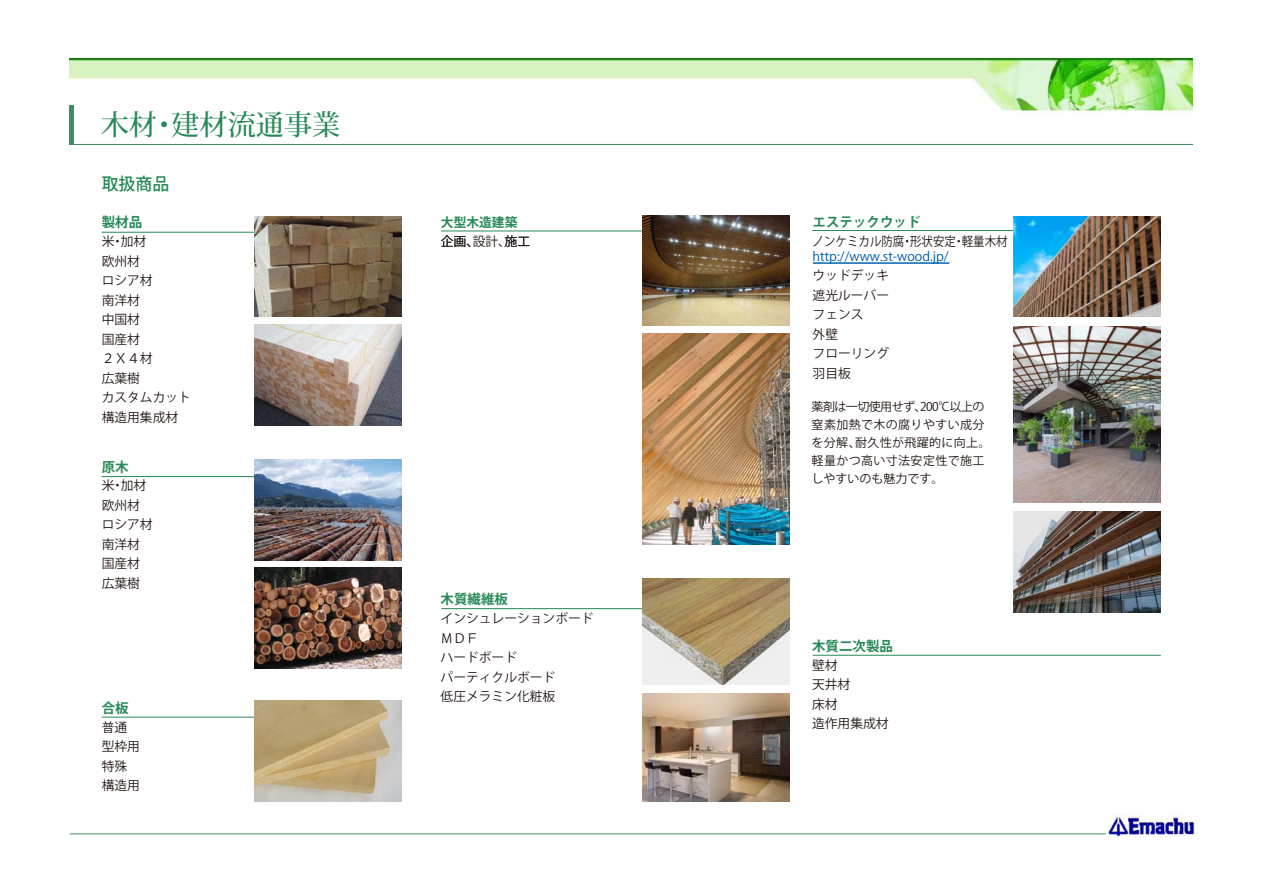
<style>
.page{position:relative;width:1263px;height:893px;background:#fff}
.page>*{position:absolute;margin:0;border:0;box-sizing:border-box;transform-origin:0 0}
.t1{font:28.2px "Koz Min Pro Medium 90 pv RKSJ H";color:#278957}
.t2{font:16.95px "Koz Go Pro Medium 90 pv RKSJ H";color:#278957}
.t3{font:13.5px "Koz Go Pro Bold 90 pv RKSJ H";color:#278957}
.t4{font:12.75px/19.5px "Koz Go Pro Regular 90 pv RKSJ H";color:#231815}
.t5{font:12.75px "Koz Go Pro Regular 90 pv RKSJ H";color:#005bab}
.t6{font:12.75px "Koz Go Pro Regular 90 pv RKSJ H";color:#231815;scale:.9 1}
.t7{font:12.75px "Koz Go Pro Bold 90 pv RKSJ H";color:#278957}
.t8{font:12px/18px "Koz Go Pro Regular 90 pv RKSJ H";letter-spacing:.03em;color:#231815}
</style>
<div class="page">
<img style="left:70px;top:59px;width:1122px;height:57px">
<hr style="left:70px;top:144px;width:1123px;height:1px;background:#3f8d60">
<hr style="left:102px;top:232px;width:157px;height:1px;background:#278957">
<hr style="left:441px;top:608px;width:214px;height:1px;background:#278957">
<hr style="left:812px;top:230px;width:212px;height:1px;background:#278957">
<hr style="left:102px;top:476px;width:157px;height:1px;background:#278957">
<hr style="left:102px;top:717px;width:157px;height:1px;background:#278957">
<img style="left:254px;top:216px;width:148px;height:101px">
<img style="left:254px;top:324px;width:148px;height:101px">
<img style="left:254px;top:459px;width:148px;height:101px">
<img style="left:254px;top:568px;width:148px;height:100px">
<img style="left:254px;top:701px;width:148px;height:100px">
<hr style="left:441px;top:231px;width:211px;height:1px;background:#278957">
<img style="left:1013px;top:216px;width:148px;height:101px">
<img style="left:1013px;top:512px;width:148px;height:100px">
<img style="left:642px;top:216px;width:147px;height:109px">
<img style="left:642px;top:334px;width:147px;height:210px">
<img style="left:1013px;top:326px;width:148px;height:177px">
<img style="left:642px;top:578px;width:147px;height:107px">
<img style="left:642px;top:694px;width:147px;height:107px">
<hr style="left:70px;top:105px;width:4px;height:39px;background:#3f8d60">
<hr style="left:70px;top:834px;width:1036px;height:1px;background:#3f8d60">
<img style="left:1107px;top:815px;width:89px;height:23px">
<hr style="left:813px;top:262px;width:136px;height:2px;background:#0066b3">
<hr style="left:813px;top:655px;width:348px;height:1px;background:#278957">
<h1 class="t1" style="left:101px;top:114px;width:241px">木材・建材流通事業</h1>
<h2 class="t2" style="left:102px;top:178px;width:69px">取扱商品</h2>
<p class="t3" style="left:102px;top:217px;width:42px">製材品</p>
<p class="t4" style="left:102px;top:233px;width:91px">米・加材<br>欧州材<br>ロシア材<br>南洋材<br>中国材<br>国産材<br>２Ｘ４材<br>広葉樹<br>カスタムカット構造用集成材</p>
<p class="t3" style="left:102px;top:461px;width:28px">原木</p>
<p class="t4" style="left:102px;top:478px;width:52px">米・加材欧州材ロシア材南洋材国産材広葉樹</p>
<p class="t3" style="left:102px;top:703px;width:28px">合板</p>
<p class="t4" style="left:102px;top:719px;width:40px">普通型枠用特殊構造用</p>
<p class="t7" style="left:441px;top:217px;width:78px">大型木造建築</p>
<p class="t4" style="left:441px;top:233px;width:91px">企画、設計、施工</p>
<p class="t3" style="left:441px;top:594px;width:69px">木質繊維板</p>
<p class="t4" style="left:441px;top:610px;width:154px">インシュレーションボード<br>ＭＤＦ<br>ハードボード<br>パーティクルボード<br>低圧メラミン化粧板</p>
<p class="t3" style="left:813px;top:217px;width:109px">エステックウッド</p>
<p class="t6" style="left:813px;top:236px;width:218px">ノンケミカル防腐・形状安定・軽量木材</p>
<p class="t5" style="left:813px;top:251px;width:138px">http://www.st-wood.jp/</p>
<p class="t4" style="left:813px;top:267px;width:78px">ウッドデッキ遮光ルーバーフェンス<br>外壁<br>フローリング羽目板</p>
<p class="t8" style="left:812px;top:399px;width:180px">薬剤は一切使用せず、200℃以上の窒素加熱で木の腐りやすい成分を分解、耐久性が飛躍的に向上。軽量かつ高い寸法安定性で施工しやすいのも魅力です。</p>
<p class="t3" style="left:812px;top:641px;width:82px">木質二次製品</p>
<p class="t4" style="left:812px;top:657px;width:78px">壁材<br>天井材<br>床材<br>造作用集成材</p>
</div>
